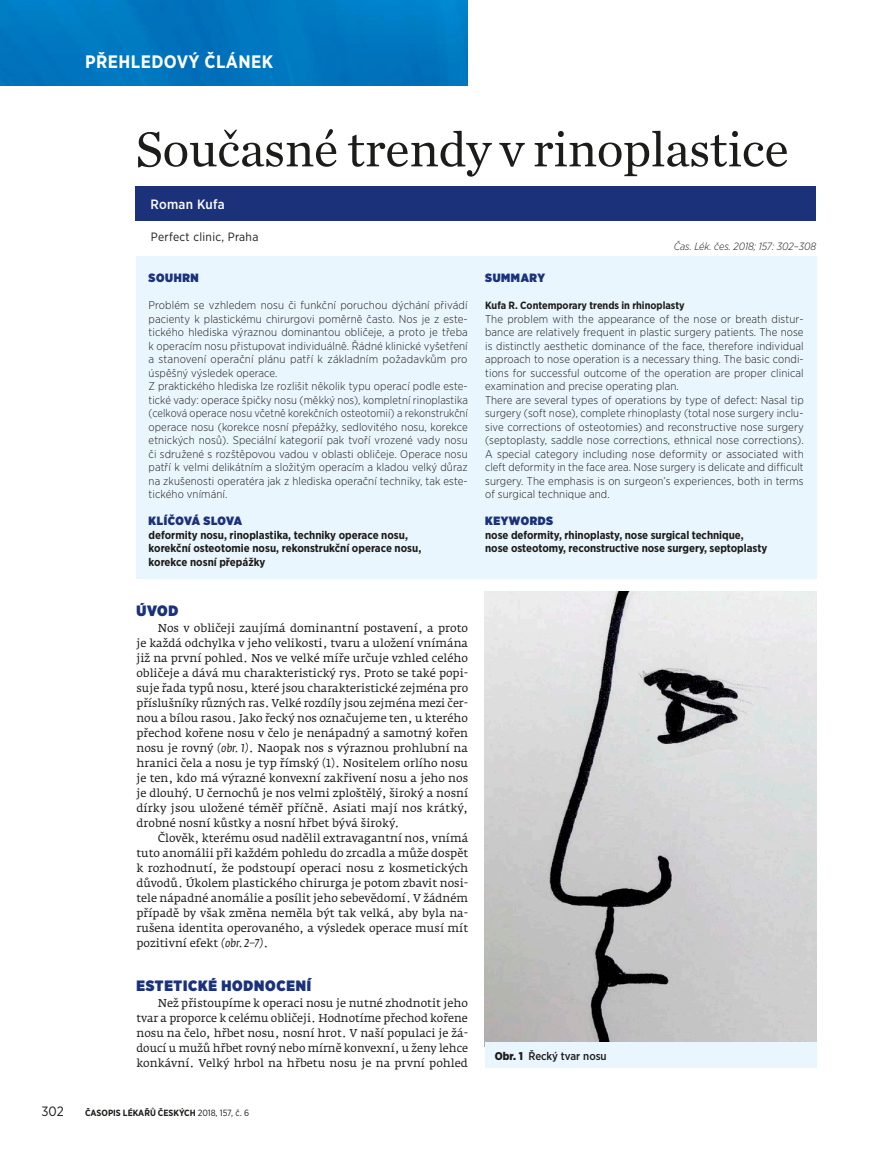
<style>
.page{position:relative;width:893px;height:1149px;background:#fff}
.page>*{position:absolute;margin:0;border:0;box-sizing:border-box;transform-origin:0 0}
.titul{font:51px "Chronicle Text G1";letter-spacing:-.01em;color:#1c1c1a}
.t1{font:700 18px "Gotham Narrow";letter-spacing:.025em;color:#fff}
.mezititulek_1{font:900 15px "Gotham Narrow";letter-spacing:.05em;color:#1b327b}
.autor_jmeno{font:500 13.5px "Gotham Narrow";letter-spacing:.02em;color:#fff}
.t2{font:13.5px "Gotham Narrow";color:#1c1c1a}
.mezititulek_predek{font:900 12px "Gotham Narrow";letter-spacing:.05em;color:#1b327b}
.autor_jmeno-2{font:12px "Gotham Narrow";letter-spacing:.025em;color:#1c1c1a}
.mezititulek_predek-2{font:900 12px "Gotham Narrow";letter-spacing:.025em;color:#1b327b}
.souhrn{font:300 11.25px/13.5px "Gotham Narrow";letter-spacing:.01em;color:#1c1c1a;text-align:justify}
.text_NOVY{font:11.25px/15px "Fedra Serif A Pro";color:#1c1c1a;text-align:justify}
.klicova_slova{font:700 11.25px/13.5px "Gotham Narrow";letter-spacing:-.005em;color:#1c1c1a}
.popisek_foto{font:500 11.25px "Gotham Narrow";color:#1c1c1a}
.mezititulek_predek-3{font:700 10.5px "Gotham Narrow";color:#1c1c1a}
.citace{font:italic 300 10.5px "Gotham Narrow";color:#1c1c1a}
.t3{font:700 9px "Gotham Narrow";color:#1c1c1a}
.s1{font-style:italic}
.s2{font-weight:400}
.s3{font-weight:900}
</style>
<div class="page">
<img style="left:0;top:0;width:468px;height:85px">
<div style="left:136px;top:256px;width:680px;height:322px;background:#eaf6fd"></div>
<div style="left:136px;top:187px;width:680px;height:34px;background:#1b327b"></div>
<img style="left:485px;top:591px;width:331px;height:450px">
<div style="left:485px;top:1041px;width:331px;height:26px;background:#eaf6fd"></div>
<h2 class="t1" style="left:85px;top:50px;width:190px">PŘEHLEDOVÝ ČLÁNEK</h2>
<p class="titul" style="left:136px;top:111px;width:655px">Současné trendy v rinoplastice</p>
<p class="autor_jmeno" style="left:151px;top:196px;width:76px">Roman Kufa</p>
<p class="autor_jmeno-2" style="left:151px;top:229px;width:109px">Perfect clinic, Praha</p>
<p class="mezititulek_predek" style="left:149px;top:269px;width:52px">SOUHRN</p>
<p class="souhrn" style="left:149px;top:298px;width:321px">Problém se vzhledem nosu či funkční poruchou dýchání přivádí pacienty k plastickému chirurgovi poměrně často. Nos je z este&shy;tického hlediska výraznou dominantou obličeje, a proto je třeba k operacím nosu přistupovat individuálně. Řádné klinické vyšetření a stanovení operační plánu patří k základním požadavkům pro úspěšný výsledek operace.</p>
<p class="souhrn" style="left:149px;top:379px;width:321px">Z praktického hlediska lze rozlišit několik typu operací podle este&shy;tické vady: operace špičky nosu (měkký nos), kompletní rinoplastika (celková operace nosu včetně korekčních osteotomií) a rekonstrukční operace nosu (korekce nosní přepážky, sedlovitého nosu, korekce etnických nosů). Speciální kategorií pak tvoří vrozené vady nosu či sdružené s rozštěpovou vadou v oblasti obličeje. Operace nosu patří k velmi delikátním a složitým operacím a kladou velký důraz na zkušenosti operatéra jak z hlediska operační techniky, tak este&shy;tického vnímání.</p>
<p class="mezititulek_predek-2" style="left:149px;top:512px;width:95px">KLÍČOVÁ SLOVA</p>
<p class="klicova_slova" style="left:149px;top:528px;width:274px">deformity nosu, rinoplastika, techniky operace nosu, korekční osteotomie nosu, rekonstrukční operace nosu, korekce nosní přepážky</p>
<p class="mezititulek_1" style="left:136px;top:600px;width:44px">ÚVOD</p>
<p class="text_NOVY" style="left:136px;top:620px;width:333px;text-indent:21px">Nos v obličeji zaujímá dominantní postavení, a proto je každá odchylka v jeho velikosti, tvaru a uložení vnímána již na první pohled. Nos ve velké míře určuje vzhled celého obličeje a dává mu charakteristický rys. Proto se také popi&shy;suje řada typů nosu, které jsou charakteristické zejména pro příslušníky různých ras. Velké rozdíly jsou zejména mezi čer&shy;nou a bílou rasou. Jako řecký nos označujeme ten, u kterého přechod kořene nosu v čelo je nenápadný a samotný kořen nosu je rovný <span class="s1">(obr. 1)</span>. Naopak nos s výraznou prohlubní na hranici čela a nosu je typ římský (1). Nositelem orlího nosu je ten, kdo má výrazné konvexní zakřivení nosu a jeho nos je dlouhý. U černochů je nos velmi zploštělý, široký a nosní dírky jsou uložené téměř příčně. Asiati mají nos krátký, drobné nosní kůstky a nosní hřbet bývá široký.</p>
<p class="text_NOVY" style="left:136px;top:830px;width:333px;text-indent:21px">Člověk, kterému osud nadělil extravagantní nos, vnímá tuto anomálii při každém pohledu do zrcadla a může dospět k rozhodnutí, že podstoupí operaci nosu z kosmetických důvodů. Úkolem plastického chirurga je potom zbavit nosi&shy;tele nápadné anomálie a posílit jeho sebevědomí. V žádném případě by však změna neměla být tak velká, aby byla na&shy;rušena identita operovaného, a výsledek operace musí mít pozitivní efekt <span class="s1">(obr. 2–7)</span>.</p>
<p class="mezititulek_1" style="left:136px;top:975px;width:176px">ESTETICKÉ HODNOCENÍ</p>
<p class="text_NOVY" style="left:136px;top:995px;width:333px;text-indent:21px">Než přistoupíme k operaci nosu je nutné zhodnotit jeho tvar a proporce k celému obličeji. Hodnotíme přechod kořene nosu na čelo, hřbet nosu, nosní hrot. V naší populaci je žá&shy;doucí u mužů hřbet rovný nebo mírně konvexní, u ženy lehce konkávní. Velký hrbol na hřbetu nosu je na první pohled</p>
<p class="t2" style="left:42px;top:1102px;width:24px">302</p>
<p class="t3" style="left:85px;top:1106px;width:166px">ČASOPIS LÉKAŘŮ ČESKÝCH <span class="s2">2018, 157, č. 6</span></p>
<p class="citace" style="left:674px;top:239px;width:144px">Čas. Lék. čes. 2018; 157: 302–308</p>
<p class="mezititulek_predek" style="left:485px;top:269px;width:61px">SUMMARY</p>
<p class="mezititulek_predek-3" style="left:485px;top:298px;width:201px">Kufa R. Contemporary trends in rhinoplasty</p>
<p class="souhrn" style="left:485px;top:311px;width:320px">The problem with the appearance of the nose or breath distur&shy;bance are relatively frequent in plastic surgery patients. The nose is distinctly aesthetic dominance of the face, therefore individual approach to nose operation is a necessary thing. The basic condi&shy;tions for successful outcome of the operation are proper clinical examination and precise operating plan.</p>
<p class="souhrn" style="left:485px;top:392px;width:320px">There are several types of operations by type of defect: Nasal tip surgery (soft nose), complete rhinoplasty (total nose surgery inclu&shy;sive corrections of osteotomies) and reconstructive nose surgery (septoplasty, saddle nose corrections, ethnical nose corrections).<br>A special category including nose deformity or associated with cleft deformity in the face area. Nose surgery is delicate and difficult surgery. The emphasis is on surgeon’s experiences, both in terms of surgical technique and.</p>
<p class="mezititulek_predek" style="left:485px;top:512px;width:70px">KEYWORDS</p>
<p class="klicova_slova" style="left:485px;top:528px;width:284px">nose deformity, rhinoplasty, nose surgical technique, nose osteotomy, reconstructive nose surgery, septoplasty</p>
<p class="popisek_foto" style="left:495px;top:1048px;width:113px"><span class="s3">Obr. 1</span> Řecký tvar nosu</p>
</div>
